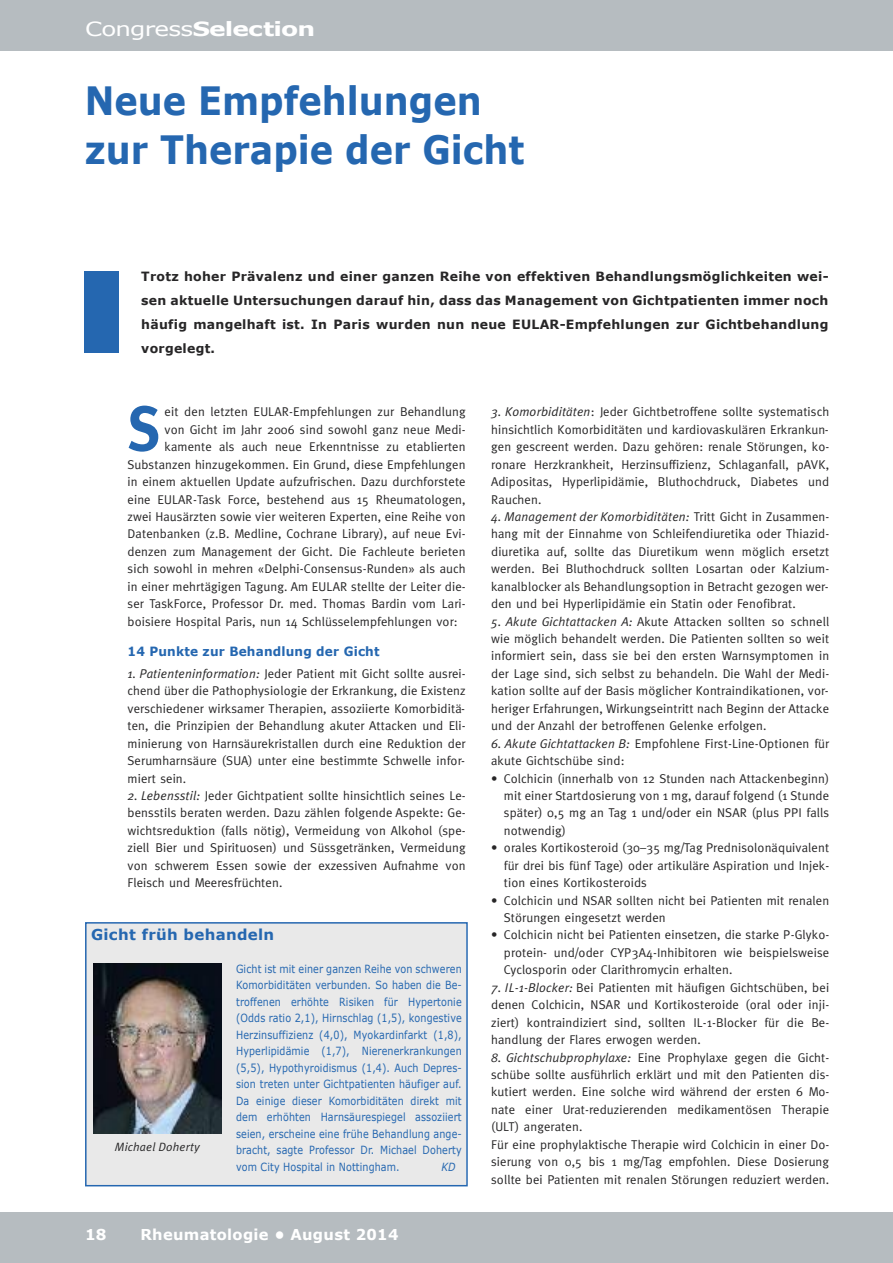
<style>
.page{position:relative;width:893px;height:1263px;background:#fff}
.page>*{position:absolute;margin:0;border:0;box-sizing:border-box;transform-origin:0 0}
.t1{font:700 63px "Meta Plus";color:#2567b0;scale:.9 1}
.t2{font:700 39px/48.8px "Verdana";color:#2567b0;scale:.9 1}
.t3{font:700 19.5px "Verdana";letter-spacing:-.035em;color:#fff;scale:1.28 1}
.t4{font:700 15px "Verdana";letter-spacing:.02em;color:#fff}
.t5{font:700 15px "Verdana";letter-spacing:.02em;color:#2567b0}
.t6{font:12.75px/17.4px "Meta Plus";letter-spacing:.01em;color:#272627;text-align:justify}
.t7{font:700 12.75px/24px "Verdana";letter-spacing:.02em;color:#272627;text-align:justify}
.t8{font:italic 12.75px "Meta Plus Normal";letter-spacing:.01em;color:#272627}
.t9{font:700 12.75px "Verdana";letter-spacing:.015em;color:#2567b0;scale:.95 1}
.t10{font:italic 12px "Meta Plus Normal";letter-spacing:.015em;color:#272627}
.t11{font:11.25px/16.5px "Verdana";letter-spacing:.015em;color:#2567b0;text-align:justify;scale:.85 1}
.t12{font:italic 11.25px "Verdana";color:#2567b0;scale:.85 1}
.s1{font-weight:400}
.s2{font-family:"Meta Plus Normal";font-style:italic}
.s3{font-family:"Meta Plus";font-style:normal}
</style>
<div class="page">
<div style="left:0;top:0;width:893px;height:51px;background:#b6bcc0"></div>
<div style="left:0;top:1212px;width:893px;height:51px;background:#b6bcc0"></div>
<div style="left:85px;top:271px;width:34px;height:82px;background:#2567b0"></div>
<div style="left:87px;top:923px;width:379px;height:262px;background:#e9e9e9"></div>
<div style="left:85px;top:922px;width:383px;height:264px;border:2px solid #2567b0"></div>
<img style="left:94px;top:963px;width:127px;height:171px">
<h3 class="t3" style="left:85px;top:17px;width:181px"><span class="s1">Congress</span>Selection</h3>
<h2 class="t2" style="left:85px;top:75px;width:490px">Neue Empfehlungen zur Therapie der Gicht</h2>
<p class="t7" style="left:141px;top:264px;width:689px">Trotz hoher Prävalenz und einer ganzen Reihe von effektiven Behandlungsmöglichkeiten wei&shy;sen aktuelle Untersuchungen darauf hin, dass das Management von Gichtpatienten immer noch häufig mangelhaft ist. In Paris wurden nun neue EULAR-Empfehlungen zur Gichtbehandlung vorgelegt.</p>
<h1 class="t1" style="left:128px;top:392px;width:38px">S</h1>
<p class="t6" style="left:165px;top:403px;width:303px">eit den letzten EULAR-Empfehlungen zur Behandlung</p>
<p class="t6" style="left:165px;top:421px;width:303px">von Gicht im Jahr 2006 sind sowohl ganz neue Medi-</p>
<p class="t6" style="left:165px;top:438px;width:303px">kamente als auch neue Erkenntnisse zu etablierten</p>
<p class="t6" style="left:128px;top:456px;width:340px">Substanzen hinzugekommen. Ein Grund, diese Empfehlungen</p>
<p class="t6" style="left:128px;top:473px;width:340px">in einem aktuellen Update aufzufrischen. Dazu durchforstete</p>
<p class="t6" style="left:128px;top:490px;width:340px">eine EULAR-Task Force, bestehend aus 15 Rheumatologen,</p>
<p class="t6" style="left:128px;top:508px;width:340px">zwei Hausärzten sowie vier weiteren Experten, eine Reihe von</p>
<p class="t6" style="left:128px;top:525px;width:340px">Datenbanken (z.B. Medline, Cochrane Library), auf neue Evi-</p>
<p class="t6" style="left:128px;top:543px;width:340px">denzen zum Management der Gicht. Die Fachleute berieten</p>
<p class="t6" style="left:128px;top:560px;width:340px">sich sowohl in mehren «Delphi-Consensus-Runden» als auch</p>
<p class="t6" style="left:128px;top:578px;width:340px">in einer mehrtägigen Tagung. Am EULAR stellte der Leiter die-</p>
<p class="t6" style="left:128px;top:595px;width:340px">ser TaskForce, Professor Dr. med. Thomas Bardin vom Lari-</p>
<p class="t6" style="left:128px;top:612px;width:332px">boisiere Hospital Paris, nun 14 Schlüsselempfehlungen vor:</p>
<p class="t9" style="left:128px;top:643px;width:267px">14 Punkte zur Behandlung der Gicht</p>
<p class="t6" style="left:128px;top:665px;width:340px"><span class="s2">1. Patienteninformation:</span> Jeder Patient mit Gicht sollte ausrei&shy;chend über die Pathophysiologie der Erkrankung, die Existenz verschiedener wirksamer Therapien, assoziierte Komorbiditä&shy;ten, die Prinzipien der Behandlung akuter Attacken und Eli&shy;minierung von Harnsäurekristallen durch eine Reduktion der Serumharnsäure (SUA) unter eine bestimmte Schwelle infor&shy;miert sein.</p>
<p class="t6" style="left:128px;top:787px;width:340px"><span class="s2">2. Lebensstil:</span> Jeder Gichtpatient sollte hinsichtlich seines Le&shy;bensstils beraten werden. Dazu zählen folgende Aspekte: Ge&shy;wichtsreduktion (falls nötig), Vermeidung von Alkohol (spe&shy;ziell Bier und Spirituosen) und Süssgetränken, Vermeidung von schwerem Essen sowie der exzessiven Aufnahme von Fleisch und Meeresfrüchten.</p>
<p class="t5" style="left:91px;top:924px;width:185px">Gicht früh behandeln</p>
<p class="t11" style="left:236px;top:960px;width:267px">Gicht ist mit einer ganzen Reihe von schweren Komorbiditäten verbunden. So haben die Be&shy;troffenen erhöhte Risiken für Hypertonie (Odds ratio 2,1), Hirnschlag (1,5), kongestive Herzinsuffizienz (4,0), Myokardinfarkt (1,8), Hyperlipidämie (1,7), Nierenerkrankungen (5,5), Hypothyroidismus (1,4). Auch Depres&shy;sion treten unter Gichtpatienten häufiger auf.<br>Da einige dieser Komorbiditäten direkt mit dem erhöhten Harnsäurespiegel assoziiert seien, erscheine eine frühe Behandlung ange&shy;bracht, sagte Professor Dr. Michael Doherty vom City Hospital in Nottingham.</p>
<p class="t10" style="left:115px;top:1140px;width:86px">Michael Doherty</p>
<p class="t12" style="left:441px;top:1159px;width:18px">KD</p>
<p class="t4" style="left:85px;top:1225px;width:23px">18</p>
<p class="t4" style="left:140px;top:1225px;width:260px">Rheumatologie • August 2014</p>
<p class="t6" style="left:491px;top:403px;width:340px"><span class="s2">3. Komorbiditäten</span>: Jeder Gichtbetroffene sollte systematisch hinsichtlich Komorbiditäten und kardiovaskulären Erkrankun&shy;gen gescreent werden. Dazu gehören: renale Störungen, ko&shy;ronare Herzkrankheit, Herzinsuffizienz, Schlaganfall, pAVK, Adipositas, Hyperlipidämie, Bluthochdruck, Diabetes und Rauchen.</p>
<p class="t8" style="left:491px;top:509px;width:340px">4. Management der Komorbiditäten: <span class="s3">Tritt Gicht in Zusammen-</span></p>
<p class="t6" style="left:491px;top:525px;width:340px">hang mit der Einnahme von Schleifendiuretika oder Thiazid&shy;diuretika auf, sollte das Diuretikum wenn möglich ersetzt werden. Bei Bluthochdruck sollten Losartan oder Kalzium&shy;kanalblocker als Behandlungsoption in Betracht gezogen wer&shy;den und bei Hyperlipidämie ein Statin oder Fenofibrat.</p>
<p class="t6" style="left:491px;top:612px;width:340px"><span class="s2">5. Akute Gichtattacken A:</span> Akute Attacken sollten so schnell wie möglich behandelt werden. Die Patienten sollten so weit informiert sein, dass sie bei den ersten Warnsymptomen in der Lage sind, sich selbst zu behandeln. Die Wahl der Medi&shy;kation sollte auf der Basis möglicher Kontraindikationen, vor&shy;heriger Erfahrungen, Wirkungseintritt nach Beginn der Attacke und der Anzahl der betroffenen Gelenke erfolgen.</p>
<p class="t6" style="left:491px;top:734px;width:340px"><span class="s2">6. Akute Gichtattacken B:</span> Empfohlene First-Line-Optionen für akute Gichtschübe sind:</p>
<p class="t6" style="left:504px;top:769px;width:327px;text-indent:-13px">• Colchicin (innerhalb von 12 Stunden nach Attackenbeginn) mit einer Startdosierung von 1 mg, darauf folgend (1 Stunde später) 0,5 mg an Tag 1 und/oder ein NSAR (plus PPI falls notwendig)</p>
<p class="t6" style="left:504px;top:839px;width:327px;text-indent:-13px">• orales Kortikosteroid (30–35 mg/Tag Prednisolonäquivalent für drei bis fünf Tage) oder artikuläre Aspiration und Injek&shy;tion eines Kortikosteroids</p>
<p class="t6" style="left:504px;top:891px;width:327px;text-indent:-13px">• Colchicin und NSAR sollten nicht bei Patienten mit renalen<br>Störungen eingesetzt werden</p>
<p class="t6" style="left:504px;top:926px;width:327px;text-indent:-13px">• Colchicin nicht bei Patienten einsetzen, die starke P-Glyko&shy;protein- und/oder CYP3A4-Inhibitoren wie beispielsweise Cyclosporin oder Clarithromycin erhalten.</p>
<p class="t6" style="left:491px;top:979px;width:340px"><span class="s2">7. IL-1-Blocker:</span> Bei Patienten mit häufigen Gichtschüben, bei denen Colchicin, NSAR und Kortikosteroide (oral oder inji&shy;ziert) kontraindiziert sind, sollten IL-1-Blocker für die Be&shy;handlung der Flares erwogen werden.</p>
<p class="t6" style="left:491px;top:1048px;width:340px;text-align:left"><span class="s2">8. Gichtschubprophylaxe:</span> Eine Prophylaxe gegen die Gicht&shy;schübe sollte ausführlich erklärt und mit den Patienten dis&shy;kutiert werden. Eine solche wird während der ersten 6 Mo&shy;nate einer Urat-reduzierenden medikamentösen Therapie (ULT) angeraten.<br>Für eine prophylaktische Therapie wird Colchicin in einer Do&shy;sierung von 0,5 bis 1 mg/Tag empfohlen. Diese Dosierung sollte bei Patienten mit renalen Störungen reduziert werden.</p>
</div>
